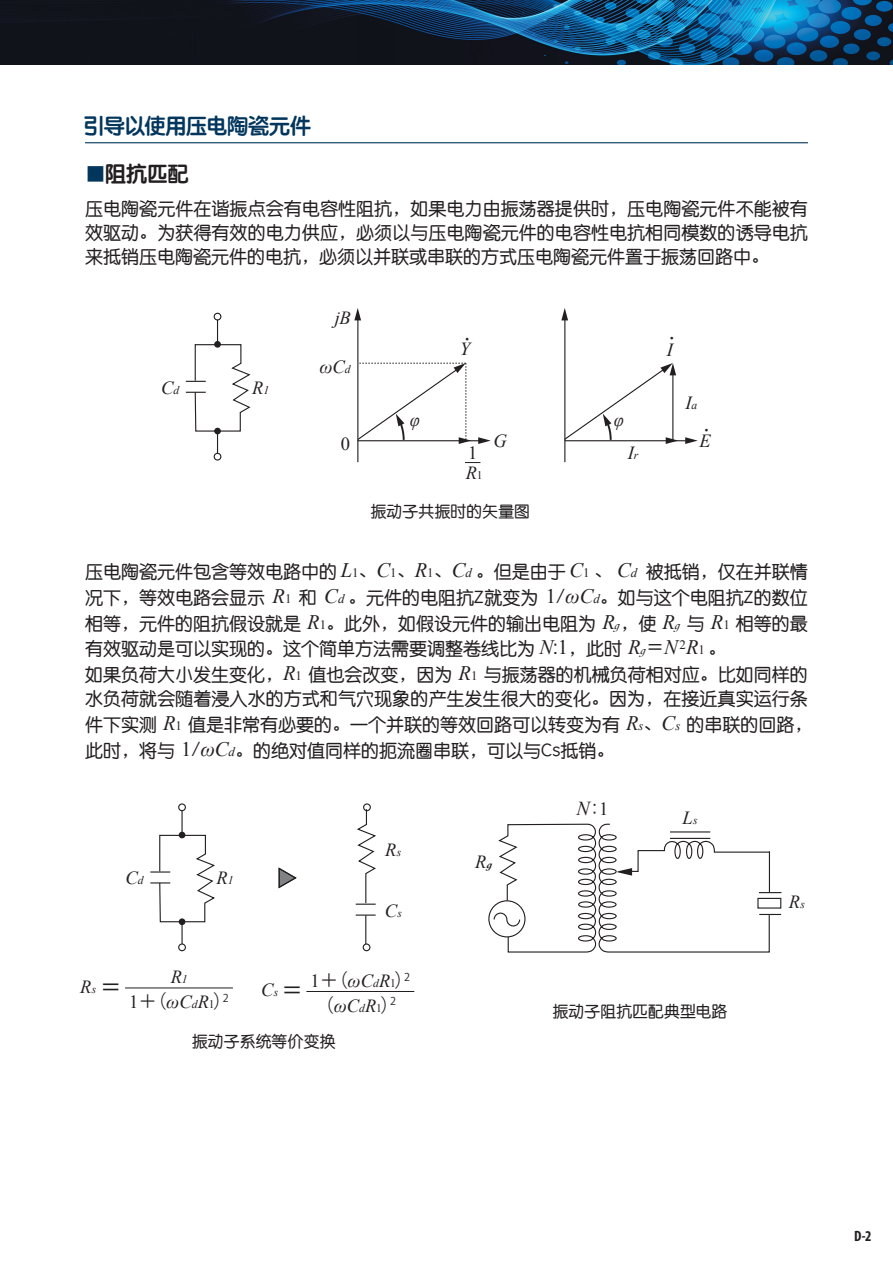
<style>
.page{position:relative;width:893px;height:1263px;background:#fff}
.page>*{position:absolute;margin:0;border:0;box-sizing:border-box;transform-origin:0 0}
.t1{font:21px "ST Yuanti SC Bold";letter-spacing:-.01em;color:#02365c}
.t2{font:21px "ST Yuanti SC Bold";color:#231f20}
.t3{font:italic 19.8px "Times New Roman";color:#231f20}
.t4{font:italic 18.45px "Times New Roman";color:#231f20}
.t5{font:18.45px "Koz Go Pr 6 N";color:#231f20}
.t6{font:18.45px "Times New Roman";color:#231f20}
.t7{font:18px/25.7px "ST Yuanti SC Regular";color:#231f20}
.t8{font:15.75px "ST Yuanti SC Regular";letter-spacing:.01em;color:#231f20}
.t9{font:700 condensed 15px "Myriad Pro";color:#231f20}
.t10{font:12.9px "Koz Go Pr 6 N";color:#231f20}
.s1{color:#02365c}
.s2{font-size:11.55px}
.s3{font-style:normal;font-size:11.55px}
.s4{font-family:"Times New Roman";font-style:italic;font-size:20.55px}
.s5{font-family:"Times New Roman";font-size:12.9px}
.s6{font-family:"Times New Roman";font-style:italic;font-size:12.9px}
.s7{font-family:"Times New Roman";font-size:20.55px}
.s8{font-family:"Gothic MB101 Pro"}
.s9{font-family:"Cochin";font-style:italic;font-size:12.9px}
.s10{font-family:"Shin Go Pro"}
.s11{font-family:"Gothic MB101 Pro";font-style:normal;font-size:20.55px}
.s12{font-family:"Times New Roman"}
.s13{font-family:"Times New Roman";font-style:italic}
.s14{font-family:"Times New Roman";font-style:italic;font-size:11.55px}
.s15{font-family:"Times New Roman";font-size:11.55px}
.s16{font-family:"Koz Go Pr 6 N";font-style:normal}
.s17{font-family:"Cochin";font-weight:700;font-size:11.55px}
.s18{font-family:"Shin Go Pro";font-style:normal;font-size:16.5px}
.s19{font-style:normal;font-size:18.45px}
</style>
<div class="page">
<img style="left:0;top:0;width:893px;height:65px">
<hr style="left:125px;top:987px;width:108px;height:1px;background:#231f20">
<hr style="left:306px;top:991px;width:108px;height:1px;background:#231f20">
<div style="left:488px;top:900px;width:37px;height:37px;border:1px solid #231f20;border-radius:50%"></div>
<svg style="left:493px;top:823px;width:288px;height:130px"></svg>
<svg style="left:278px;top:867px;width:19px;height:22px"></svg>
<div style="left:363px;top:803px;width:8px;height:8px;border:1px solid #231f20;border-radius:50%"></div>
<div style="left:363px;top:943px;width:7px;height:8px;border:1px solid #231f20;border-radius:50%"></div>
<svg style="left:357px;top:808px;width:19px;height:95px"></svg>
<hr style="left:356px;top:903px;width:20px;height:2px;background:#231f20">
<hr style="left:356px;top:914px;width:20px;height:2px;background:#231f20">
<svg style="left:365px;top:915px;width:1px;height:29px"></svg>
<hr style="left:181px;top:922px;width:2px;height:22px;background:#231f20">
<hr style="left:181px;top:810px;width:2px;height:25px;background:#231f20">
<div style="left:178px;top:943px;width:8px;height:8px;border:1px solid #231f20;border-radius:50%"></div>
<div style="left:179px;top:918px;width:6px;height:7px;border:1px solid #231f20;border-radius:50%"></div>
<svg style="left:150px;top:832px;width:65px;height:92px"></svg>
<div style="left:178px;top:803px;width:8px;height:8px;border:1px solid #231f20;border-radius:50%"></div>
<hr style="left:357px;top:318px;width:1px;height:144px;background:#231f20">
<svg style="left:354px;top:308px;width:7px;height:12px"></svg>
<hr style="left:357px;top:440px;width:127px;height:1px;background:#231f20">
<svg style="left:478px;top:437px;width:13px;height:7px"></svg>
<hr style="left:564px;top:317px;width:1px;height:145px;background:#231f20">
<svg style="left:561px;top:308px;width:7px;height:12px"></svg>
<hr style="left:564px;top:440px;width:122px;height:1px;background:#231f20">
<svg style="left:685px;top:437px;width:13px;height:7px"></svg>
<svg style="left:465px;top:462px;width:15px;height:1px"></svg>
<svg style="left:357px;top:363px;width:114px;height:81px"></svg>
<svg style="left:564px;top:363px;width:114px;height:81px"></svg>
<hr style="left:85px;top:142px;width:723px;height:1px;background:#02365c">
<div style="left:214px;top:453px;width:7px;height:8px;border:1px solid #231f20;border-radius:50%"></div>
<svg style="left:186px;top:320px;width:65px;height:133px"></svg>
<div style="left:214px;top:341px;width:7px;height:7px;border:1px solid #231f20;border-radius:50%"></div>
<div style="left:214px;top:313px;width:7px;height:7px;border:1px solid #231f20;border-radius:50%"></div>
<p class="t1" style="left:83px;top:110px;width:229px">引导以使用压电陶瓷元件</p>
<p class="t2" style="left:85px;top:158px;width:105px"><span class="s1">■</span>阻抗匹配</p>
<p class="t7" style="left:85px;top:196px;width:724px;line-height:24px;text-align:justify">压电陶瓷元件在谐振点会有电容性阻抗，如果电力由振荡器提供时，压电陶瓷元件不能被有效驱动。为获得有效的电力供应，必须以与压电陶瓷元件的电容性电抗相同模数的诱导电抗来抵销压电陶瓷元件的电抗，必须以并联或串联的方式压电陶瓷元件置于振荡回路中。</p>
<p class="t4" style="left:161px;top:375px;width:20px">C<span class="s2">d</span></p>
<p class="t4" style="left:252px;top:375px;width:19px">R<span class="s2">1</span></p>
<p class="t4" style="left:335px;top:305px;width:17px">jB</p>
<p class="t4" style="left:319px;top:354px;width:33px">ωC<span class="s2">d</span></p>
<p class="t6" style="left:341px;top:431px;width:11px">0</p>
<p class="t10" style="left:461px;top:332px;width:14px">・</p>
<p class="t4" style="left:460px;top:336px;width:12px">Y</p>
<p class="t4" style="left:410px;top:407px;width:12px">φ</p>
<p class="t4" style="left:614px;top:407px;width:12px">φ</p>
<p class="t6" style="left:468px;top:440px;width:11px">1</p>
<p class="t4" style="left:466px;top:460px;width:18px">R<span class="s3">1</span></p>
<p class="t4" style="left:494px;top:428px;width:15px">G</p>
<p class="t8" style="left:371px;top:500px;width:161px">振动子共振时的矢量图</p>
<p class="t4" style="left:628px;top:440px;width:12px">I<span class="s2">r</span></p>
<p class="t10" style="left:665px;top:331px;width:14px">・</p>
<p class="t4" style="left:667px;top:337px;width:8px">I</p>
<p class="t4" style="left:686px;top:390px;width:13px">I<span class="s2">a</span></p>
<p class="t10" style="left:700px;top:423px;width:14px">・</p>
<p class="t4" style="left:699px;top:428px;width:13px">E</p>
<p class="t7" style="left:85px;top:558px;width:724px">压电陶瓷元件包含等效电路中的 <span class="s4">L</span><span class="s5">1</span>、<span class="s4">C</span><span class="s5">1</span>、<span class="s4">R</span><span class="s5">1</span>、<span class="s4">C</span><span class="s6">d</span> 。但是由于 <span class="s4">C</span><span class="s5">1</span> 、 <span class="s4">C</span><span class="s6">d</span> 被抵销，仅在并联情况下，等效电路会显示 <span class="s4">R</span><span class="s5">1</span> 和 <span class="s4">C</span><span class="s6">d</span> 。元件的电阻抗Z就变为 <span class="s7">1</span><span class="s8">/</span><span class="s4">ωC</span><span class="s6">d</span>。如与这个电阻抗Z的数位相等，元件的阻抗假设就是 <span class="s4">R</span><span class="s5">1</span>。此外，如假设元件的输出电阻为 <span class="s4">R</span><span class="s9">g</span>，使 <span class="s4">R</span><span class="s9">g</span> 与 <span class="s4">R</span><span class="s5">1</span> 相等的最有效驱动是可以实现的。这个简单方法需要调整卷线比为 <span class="s4">N</span><span class="s8">:</span><span class="s7">1</span>，此时 <span class="s4">R</span><span class="s9">g</span><span class="s10">＝</span><span class="s4">N</span><sup>2</sup><span class="s4">R</span><span class="s5">1</span> 。<br>如果负荷大小发生变化，<span class="s4">R</span><span class="s5">1</span> 值也会改变，因为 <span class="s4">R</span><span class="s5">1</span> 与振荡器的机械负荷相对应。比如同样的</p>
<p class="t7" style="left:85px;top:685px;width:729px">水负荷就会随着浸入水的方式和气穴现象的产生发生很大的变化。因为，在接近真实运行条件下实测 <span class="s4">R</span><span class="s5">1</span> 值是非常有必要的。一个并联的等效回路可以转变为有 <span class="s4">R</span><span class="s6">s</span>、<span class="s4">C</span><span class="s6">s</span> 的串联的回路，此时，将与 <span class="s7">1</span><span class="s8">/</span><span class="s4">ωC</span><span class="s6">d</span>。的绝对值同样的扼流圈串联，可以与Cs抵销。</p>
<p class="t4" style="left:126px;top:865px;width:20px">C<span class="s2">d</span></p>
<p class="t4" style="left:217px;top:865px;width:19px">R<span class="s2">1</span></p>
<p class="t4" style="left:385px;top:837px;width:18px">R<span class="s2">s</span></p>
<p class="t4" style="left:385px;top:898px;width:18px">C<span class="s2">s</span></p>
<p class="t4" style="left:80px;top:974px;width:40px">R<span class="s2">s</span> <span class="s11">=</span></p>
<p class="t4" style="left:171px;top:964px;width:19px">R<span class="s2">1</span></p>
<p class="t5" style="left:129px;top:991px;width:104px"><span class="s12">1</span>＋（<span class="s13">ωC</span><span class="s14">d</span><span class="s13">R</span><span class="s15">1</span>）<sup>2</sup></p>
<p class="t4" style="left:261px;top:977px;width:41px">C<span class="s2">s</span> <span class="s11">=</span></p>
<p class="t5" style="left:311px;top:969px;width:104px"><span class="s12">1</span>＋（<span class="s13">ωC</span><span class="s14">d</span><span class="s13">R</span><span class="s15">1</span>）<sup>2</sup></p>
<p class="t4" style="left:316px;top:992px;width:85px"><span class="s16">（</span>ωC<span class="s2">d</span>R<span class="s3">1</span><span class="s16">）</span><sup>2</sup></p>
<p class="t8" style="left:192px;top:1029px;width:145px">振动子系统等价变换</p>
<p class="t4" style="left:475px;top:849px;width:19px">R<span class="s17">g</span></p>
<p class="t3" style="left:576px;top:795px;width:33px">N<span class="s18">：</span><span class="s19">1</span></p>
<p class="t4" style="left:682px;top:805px;width:17px">L<span class="s2">s</span></p>
<p class="t8" style="left:553px;top:999px;width:176px">振动子阻抗匹配典型电路</p>
<p class="t4" style="left:789px;top:889px;width:18px">R<span class="s2">s</span></p>
<p class="t9" style="left:854px;top:1227px;width:19px">D-2</p>
</div>
